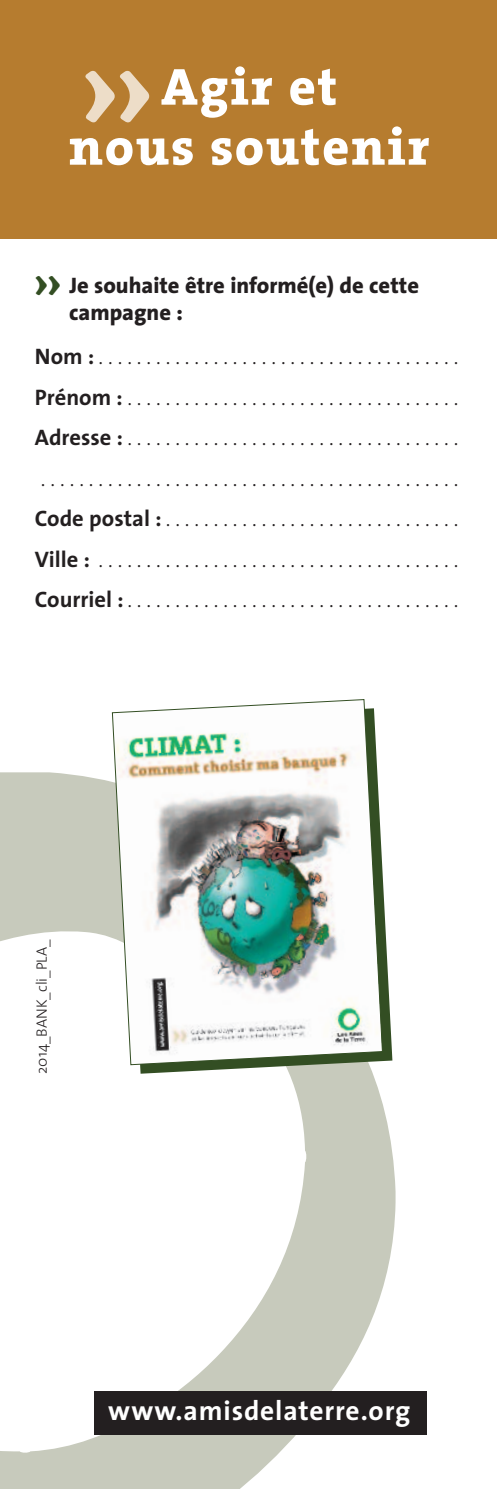
<style>
.page{position:relative;width:497px;height:1489px;background:#fff}
.page>*{position:absolute;margin:0;border:0;box-sizing:border-box;transform-origin:0 0}
.t1{font:800 52.5px/60px "The Serif";letter-spacing:.03em;color:#fff}
.t2{font:700 27.5px "The Sans";letter-spacing:.03em;color:#fff}
.t3{font:300 22.5px/40.5px "The Sans";color:#231f20;text-align:justify}
.t4{font:800 22.5px/27.5px "The Sans";color:#231f20}
.t5{font:300 15px "The Sans";color:#231f20}
.s1{font-family:"Amoebia";font-weight:700;font-size:93.75px;color:#edddc8}
.s2{font-family:"Amoebia";font-weight:700;font-size:35px;color:#334e23}
.s3{font-weight:700}
</style>
<div class="page">
<svg style="left:0;top:772px;width:395px;height:716px"></svg>
<div style="left:0;top:0;width:496px;height:238px;background:#b67c2f"></div>
<div style="left:95px;top:1390px;width:331px;height:44px;background:#231f20"></div>
<svg style="left:122px;top:772px;width:270px;height:301px"></svg>
<img style="left:112px;top:699px;width:270px;height:365px">
<p class="t1" style="left:69px;top:63px;width:362px"><span class="s1">&gt;&gt;</span> Agir et nous soutenir</p>
<p class="t4" style="left:69px;top:273px;width:351px;text-indent:-34px"><span class="s2">&gt;&gt;</span> Je souhaite être informé(e) de cette campagne :</p>
<p class="t3" style="left:35px;top:339px;width:424px"><span class="s3">Nom :</span>. . . . . . . . . . . . . . . . . . . . . . . . . . . . . . . . . . . . . .<br><span class="s3">Prénom :</span> . . . . . . . . . . . . . . . . . . . . . . . . . . . . . . . . . . .<br><span class="s3">Adresse :</span> . . . . . . . . . . . . . . . . . . . . . . . . . . . . . . . . . . . . . . . . . . . . . . . . . . . . . . . . . . . . . . . . . . . . . . . . . . . . . . .<br><span class="s3">Code postal :</span> . . . . . . . . . . . . . . . . . . . . . . . . . . . . . . .<br><span class="s3">Ville :</span> . . . . . . . . . . . . . . . . . . . . . . . . . . . . . . . . . . . . . .<br><span class="s3">Courriel :</span> . . . . . . . . . . . . . . . . . . . . . . . . . . . . . . . . . . .</p>
<p class="t5" style="left:36px;top:1073px;width:136px;rotate:-90deg">2014_BANK_cli_PLA_</p>
<p class="t2" style="left:108px;top:1399px;width:303px">www.amisdelaterre.org</p>
</div>
